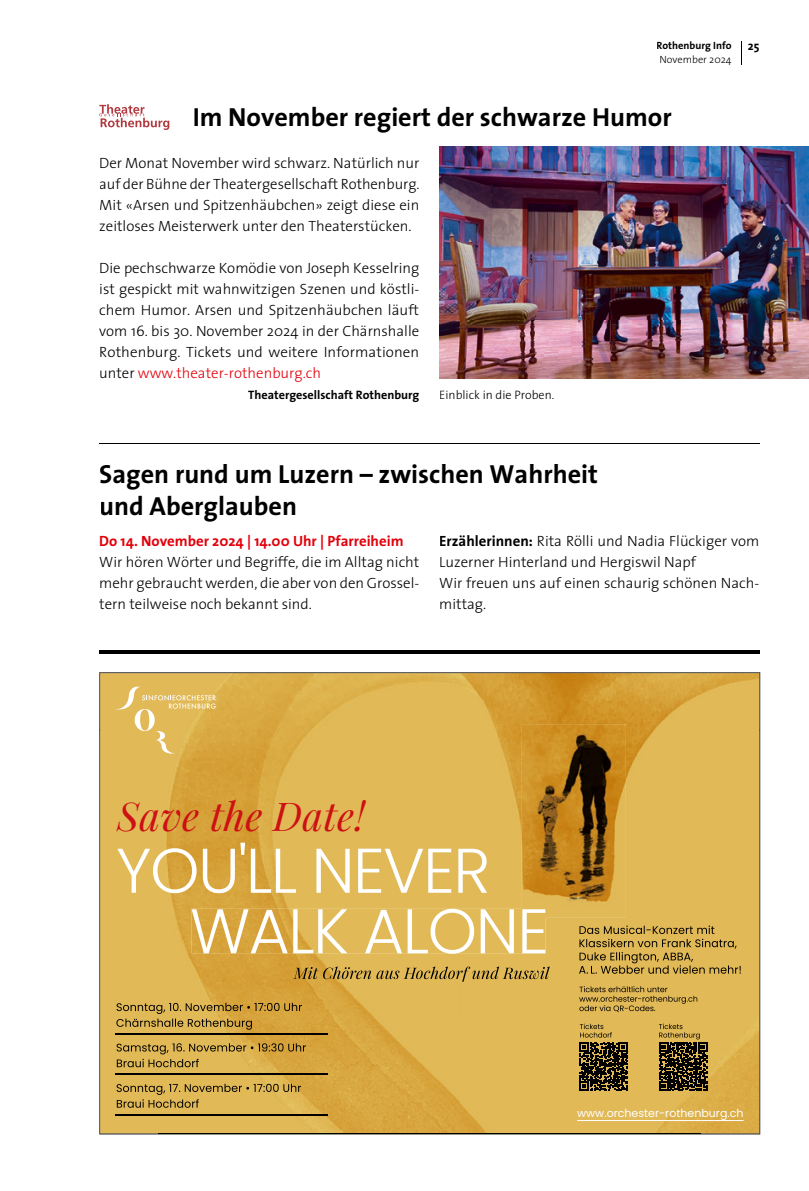
<style>
.page{position:relative;width:809px;height:1191px;background:#fff}
.page>*{position:absolute;margin:0;border:0;box-sizing:border-box;transform-origin:0 0}
.t1{font:300 63px "Poppins";letter-spacing:-.025em;color:#fff}
.t2{font:italic 39.55px "Playfair Display";letter-spacing:.01em;color:#cd1013}
.t3{font:700 26.25px/31.5px "The Sans";color:#000}
.t4{font:300 14.88px/21px "The Sans";color:#000;text-align:justify}
.t5{font:700 14.88px "The Sans";color:#e3000b}
.t6{font:700 12.25px "The Sans";color:#000}
.t7{font:300 12.25px "The Sans";color:#000}
.t8{font:11.03px "Poppins";color:#fff}
.t9{font:700 10.5px "The Sans";color:#000}
.t10{font:300 10.5px "The Sans";color:#000}
.s1{color:#e3000b}
.s2{font-weight:700}
</style>
<div class="page">
<svg style="left:99px;top:672px;width:661px;height:462px;background:#d1a749"></svg>
<img style="left:100px;top:672px;width:659px;height:58px">
<img style="left:100px;top:729px;width:59px;height:405px">
<img style="left:699px;top:729px;width:60px;height:405px">
<img style="left:159px;top:1133px;width:541px;height:1px">
<svg style="left:99px;top:104px;width:70px;height:26px"></svg>
<img style="left:439px;top:146px;width:370px;height:232px">
<hr style="left:99px;top:443px;width:660px;height:1px;background:#000">
<hr style="left:99px;top:650px;width:660px;height:3px;background:#000">
<p class="t9" style="left:656px;top:37px;width:77px">Rothenburg Info</p>
<p class="t10" style="left:659px;top:51px;width:74px">November 2024</p>
<h3 class="t3" style="left:193px;top:101px;width:480px">Im November regiert der schwarze Humor</h3>
<p class="t4" style="left:99px;top:152px;width:322px">Der Monat November wird schwarz. Natürlich nur auf der Bühne der Theatergesellschaft Rothenburg.<br>Mit «Arsen und Spitzenhäubchen» zeigt diese ein zeitloses Meisterwerk unter den Theaterstücken.</p>
<p class="t4" style="left:99px;top:257px;width:321px">Die pechschwarze Komödie von Joseph Kesselring ist gespickt mit wahnwitzigen Szenen und köstli&shy;chem Humor. Arsen und Spitzenhäubchen läuft vom 16. bis 30. November 2024 in der Chärnshalle Rothenburg. Tickets und weitere Informationen unter <span class="s1">www.theater-rothenburg.ch</span></p>
<p class="t6" style="left:248px;top:385px;width:173px">Theatergesellschaft Rothenburg</p>
<p class="t7" style="left:439px;top:385px;width:117px">Einblick in die Proben.</p>
<p class="t6" style="left:747px;top:36px;width:13px">25</p>
<h3 class="t3" style="left:99px;top:458px;width:500px">Sagen rund um Luzern – zwischen Wahrheit und Aberglauben</h3>
<p class="t5" style="left:99px;top:529px;width:306px">Do 14. November 2024 | 14.00 Uhr | Pfarreiheim</p>
<p class="t4" style="left:99px;top:551px;width:321px">Wir hören Wörter und Begriffe, die im Alltag nicht mehr gebraucht werden, die aber von den Grossel&shy;tern teilweise noch bekannt sind.</p>
<p class="t4" style="left:439px;top:530px;width:321px;text-align:left"><span class="s2">Erzählerinnen:</span> Rita Rölli und Nadia Flückiger vom Luzerner Hinterland und Hergiswil Napf<br>Wir freuen uns auf einen schaurig schönen Nach&shy;mittag.</p>
<h2 class="t2" style="left:117px;top:789px;width:249px">Save the Date!</h2>
<h1 class="t1" style="left:116px;top:834px;width:376px">YOU'LL NEVER</h1>
<h1 class="t1" style="left:190px;top:894px;width:360px">WALK ALONE</h1>
<p class="t8" style="left:577px;top:1106px;width:168px">www.orchester-rothenburg.ch</p>
</div>
